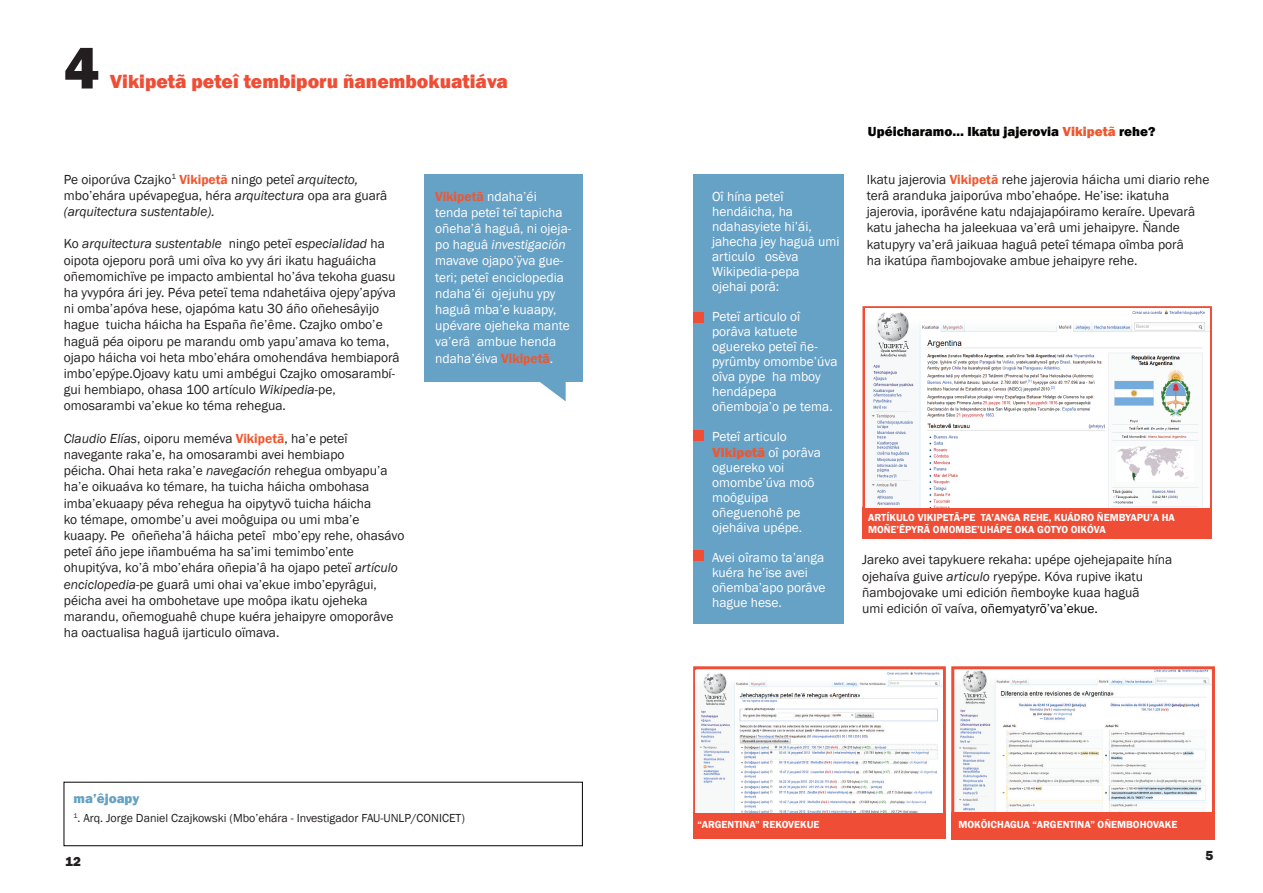
<style>
.page{position:relative;width:1263px;height:893px;background:#fff}
.page>*{position:absolute;margin:0;border:0;box-sizing:border-box;transform-origin:0 0}
.t1{font:800 60px "Franklin Gothic";color:#231f20}
.t2{font:800 19.5px "Franklin Gothic";color:#ef4d35}
.t3{font:13.5px/16.2px "Franklin Gothic";color:#231f20}
.t4{font:13.5px/15px "Franklin Gothic";color:#fff}
.t5{font:800 13.5px "Franklin Gothic";color:#040503}
.t6{font:800 13.5px "Franklin Gothic";color:#66a1c6}
.t7{font:800 13.5px "Franklin Gothic";color:#231f20}
.t8{font:12px "Franklin Gothic";color:#231f20}
.t9{font:600 10.5px "Franklin Gothic";color:#fff}
.t10{font:600 10.5px "Franklin Gothic";letter-spacing:.025em;color:#fff}
.s1{font-weight:600;color:#f0572f}
.s2{font-style:italic}
.s3{color:#f0572f}
.s4{font-weight:800;color:#f0572f}
.s5{color:#040503}
.s6{font-size:12px}
</style>
<div class="page">
<img style="left:959px;top:670px;width:252px;height:142px">
<div style="left:424px;top:174px;width:159px;height:207px;background:#66a1c6"></div>
<svg style="left:536px;top:381px;width:30px;height:20px"></svg>
<div style="left:693px;top:174px;width:151px;height:450px;background:#66a1c6"></div>
<div style="left:862px;top:306px;width:350px;height:222px;border:3px solid #ef4d35"></div>
<div style="left:862px;top:507px;width:349px;height:32px;background:#ef4d35"></div>
<div style="left:693px;top:666px;width:253px;height:166px;border:3px solid #ef4d35"></div>
<div style="left:693px;top:812px;width:253px;height:27px;background:#ef4d35"></div>
<div style="left:951px;top:666px;width:264px;height:166px;border:3px solid #ef4d35"></div>
<div style="left:952px;top:812px;width:263px;height:27px;background:#ef4d35"></div>
<div style="left:693px;top:312px;width:10px;height:10px;background:#ef4d35"></div>
<div style="left:693px;top:551px;width:10px;height:10px;background:#ef4d35"></div>
<div style="left:693px;top:431px;width:10px;height:10px;background:#ef4d35"></div>
<img style="left:865px;top:309px;width:344px;height:198px">
<img style="left:696px;top:670px;width:247px;height:142px">
<h1 class="t1" style="left:64px;top:30px;width:37px">4</h1>
<h2 class="t2" style="left:110px;top:68px;width:400px">Vikipetã peteî tembiporu ñanembokuatiáva</h2>
<p class="t3" style="left:64px;top:171px;width:325px">Pe oiporúva Czajko<sup>1</sup> <span class="s1">VIKIPETÃ</span> ningo peteî <span class="s2">arquitecto, </span>mbo’ehára upévapegua, héra <span class="s2">arquitectura</span> opa ara guarâ <span class="s2">(arquitectura sustentable).</span></p>
<p class="t3" style="left:64px;top:236px;width:337px">Ko <span class="s2">arquitectura sustentable</span> ningo peteĩ <span class="s2">especialidad</span> ha oipota ojeporu porâ umi oîva ko yvy ári ikatu haguáicha oñemomichïve pe impacto ambiental ho’áva tekoha guasu ha yvypóra ári jey. Péva peteï tema ndahetáiva ojepy’apýva ni omba’apóva hese, ojapóma katu 30 áño oñehesâyijo hague tuicha háicha ha España ñe’ême. Czajko ombo’e haguä péa oiporu pe marandu omb yapu’amava ko tema, ojapo háicha voi heta mbo’ehára omohendáva hembiaporâ imbo’epýpe.Ojoavy katu umi ambégui Czajko omosarambí&shy;gui hembiapo, ohasa 100 artículo <span class="s2">Wikipedia</span>-pe, omosarambi va’ekue ko téma rehegua.</p>
<p class="t3" style="left:64px;top:430px;width:342px"><span class="s2">Claudio Elías</span>, oiporu meméva <span class="s1">VIKIPETÃ</span>, ha’e peteî navegante raka’e, ha omosarambi avei hembiapo<br>péicha. Ohai heta raka’e <span class="s2">navegación</span> rehegua ombyapu’a ha’e oikuaáva ko témare, ha tuicha háicha ombohasa imba’ekuaapy péva rehegua ha oipytyvö tuicha háicha<br>ko témape, omombe’u avei moôguipa ou umi mba’e kuaapy. Pe oñeñeha’â háicha peteî mbo’epy rehe, ohasávo peteî áño jepe iñambuéma ha sa’imi temimbo’ente ohupitýva, ko’â mbo’ehára oñepia’â ha ojapo peteï <span class="s2">artículo enciclopedia</span>-pe guarâ umi ohai va’ekue imbo’epyrâgui, péicha avei ha ombohetave upe moôpa ikatu ojeheka marandu, oñemoguahê chupe kuéra jehaipyre omoporâve ha oactualisa haguâ ijarticulo oïmava.</p>
<p class="t4" style="left:435px;top:188px;width:138px;line-height:16.2px"><span class="s1">VIKIPETÃ</span> ndaha’éi tenda peteî teî tapicha oñeha’â haguâ, ni ojeja&shy;po haguâ <span class="s2">investigación </span>mavave ojapo’ÿva gue&shy;teri; peteî enciclopedia ndaha’éi ojejuhu ypy haguâ mba’e kuaapy, upévare ojeheka mante va’erâ ambue henda ndaha’éiva <span class="s1">VIKIPETÃ</span>.</p>
<p class="t6" style="left:74px;top:789px;width:67px">ma’êjoapy</p>
<p class="t8" style="left:73px;top:810px;width:393px"><sup>1</sup>. Arq. Jorge Daniel Czajkowski (Mbo’ehára - Investigador FAU-UNLP/CONICET)</p>
<p class="t7" style="left:65px;top:853px;width:17px">12</p>
<p class="t5" style="left:868px;top:123px;width:289px">Upéicharamo… Ikatu jajerovia <span class="s3">Vikipetã</span> rehe?</p>
<p class="t3" style="left:867px;top:171px;width:344px">Ikatu jajerovia <span class="s1">VIKIPETÃ</span> rehe jajerovia háicha umi diario rehe terâ aranduka jaiporúva mbo’ehaópe. He’ise: ikatuha jajerovia, iporâvéne katu ndajajapóiramo keraíre. Upevarâ katu jahecha ha jaleekuaa va’erâ umi jehaipyre. Ñande katupyry va’erâ jaikuaa haguâ peteî témapa oîmba porâ<br>ha ikatúpa ñambojovake ambue jehaipyre rehe.</p>
<p class="t4" style="left:712px;top:189px;width:129px">Oî hína peteî hendáicha, ha ndahasyiete hi’ái, jahecha jey haguâ umi articulo osèva<br>Wikipedia-pepa<br>ojehai porâ:</p>
<p class="t4" style="left:712px;top:309px;width:127px">Peteï articulo oî porâva katuete oguereko peteî ñe&shy;pyrûmby omombe’úva oîva pype ha mboy hendápepa oñemboja’o pe tema.</p>
<p class="t4" style="left:712px;top:429px;width:110px">Peteî articulo<br><span class="s4">Vikipetã</span> oî porâva oguereko voi omombe’úva moô moôguipa oñeguenohê pe ojeháiva upépe.</p>
<p class="t4" style="left:712px;top:550px;width:115px">Avei oîramo ta’anga kuéra he’ise avei oñemba’apo porâve hague hese.</p>
<p class="t3" style="left:862px;top:552px;width:312px">Jareko avei tapykuere rekaha: upépe ojehejapaite hína ojehaíva guive <span class="s2">articulo</span> ryepýpe. Kóva rupive ikatu ñambojovake umi edición ñemboyke kuaa haguã<br>umi edición oĩ vaíva, <span class="s5">oñemyatyrõ’va’ekue.</span></p>
<p class="t9" style="left:868px;top:511px;width:237px">ARTÍKULO VIKIPETÃ<span class="s6">-</span>PE TA’ANGA REHE, KUÁDRO ÑEM</p>
<p class="t9" style="left:1119px;top:511px;width:57px">BYAPU’A HA</p>
<p class="t9" style="left:868px;top:523px;width:8px">MOÑE</p>
<p class="t9" style="left:896px;top:523px;width:46px">’ÊPYRÃ OMOM</p>
<p class="t9" style="left:964px;top:523px;width:58px">BE’UHÁPE OKA</p>
<p class="t10" style="left:1037px;top:523px;width:64px">GOTYO OIKÓVA</p>
<p class="t9" style="left:697px;top:818px;width:73px">“ARGENTINA” REKOVEK</p>
<p class="t9" style="left:807px;top:818px;width:13px">UE</p>
<p class="t9" style="left:958px;top:818px;width:147px">MOKÕICHAGUA “ARGENTINA” OÑEM</p>
<p class="t9" style="left:1126px;top:818px;width:28px">BOHOVAKE</p>
<p class="t7" style="left:1205px;top:846px;width:9px">5</p>
</div>
